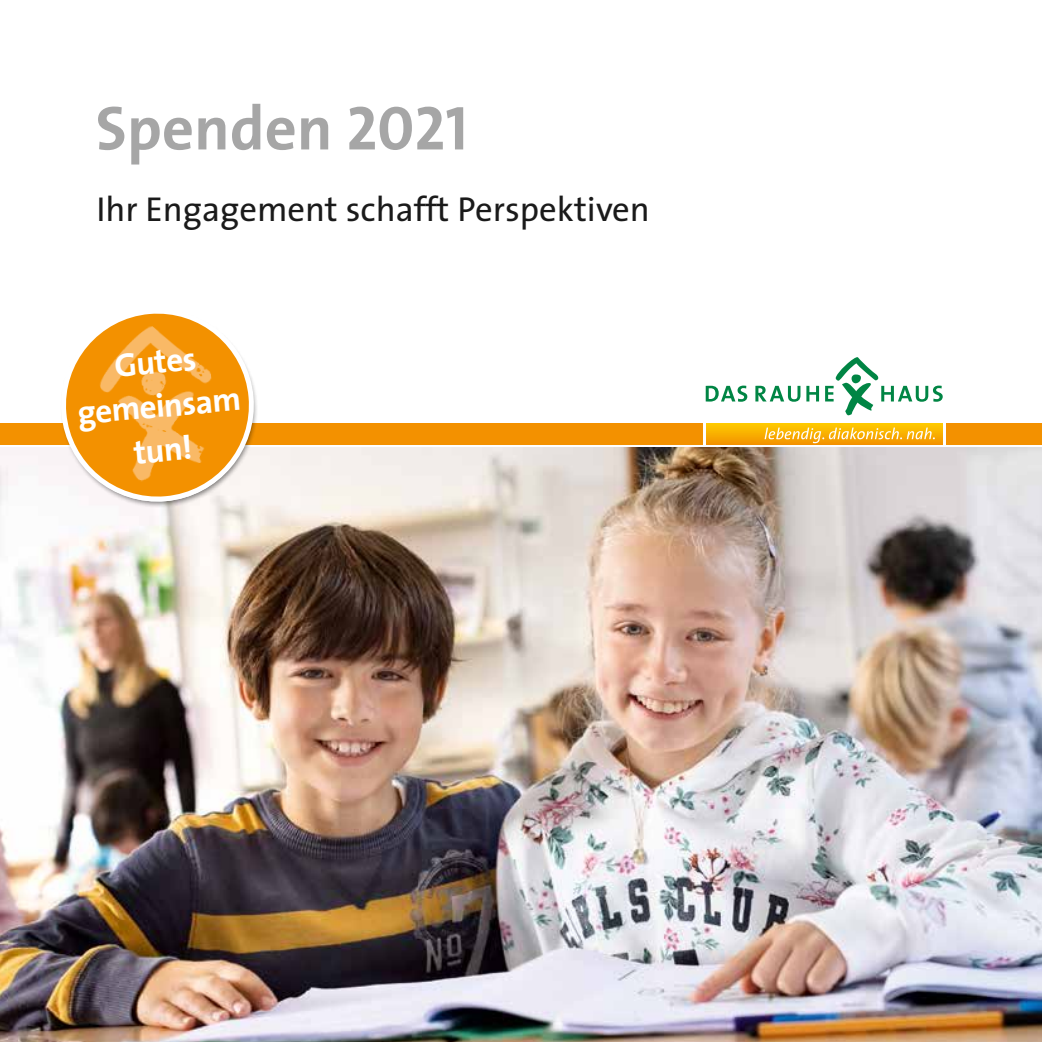
<style>
.page{position:relative;width:1042px;height:1042px;background:#fff}
.page>*{position:absolute;margin:0;border:0;box-sizing:border-box;transform-origin:0 0}
.t1{font:700 62.48px "The Sans";color:#9c9c9d}
.t2{font:34.82px "The Sans";color:#000}
.t3{font:700 33.25px/44.3px "The Sans";color:#fff;text-align:center}
.s1{font-family:"The Sans Bold Caps";font-weight:400}
</style>
<div class="page">
<img style="left:0;top:448px;width:1042px;height:594px">
<div style="left:0;top:423px;width:1042px;height:22px;background:#f39100"></div>
<div style="left:60px;top:310px;width:199px;height:198px;background:#000;opacity:.5"></div>
<div style="left:703px;top:357px;width:242px;height:90px;background:#fff"></div>
<hr style="left:706px;top:423px;width:236px;height:1px;background:#fc0">
<hr style="left:706px;top:424px;width:236px;height:1px;background:#fec900">
<hr style="left:706px;top:425px;width:236px;height:1px;background:#fec700">
<hr style="left:706px;top:426px;width:236px;height:1px;background:#fdc400">
<hr style="left:706px;top:427px;width:236px;height:1px;background:#fdc200">
<hr style="left:706px;top:428px;width:236px;height:1px;background:#fcbf00">
<hr style="left:706px;top:429px;width:236px;height:1px;background:#fcbc00">
<hr style="left:706px;top:430px;width:236px;height:1px;background:#fbba00">
<hr style="left:706px;top:431px;width:236px;height:1px;background:#fab700">
<hr style="left:706px;top:432px;width:236px;height:1px;background:#fab400">
<hr style="left:706px;top:433px;width:236px;height:1px;background:#f9b100">
<hr style="left:706px;top:434px;width:236px;height:1px;background:#f9af00">
<hr style="left:706px;top:435px;width:236px;height:1px;background:#f8ac00">
<hr style="left:706px;top:436px;width:236px;height:1px;background:#f8a900">
<hr style="left:706px;top:437px;width:236px;height:1px;background:#f7a600">
<hr style="left:706px;top:438px;width:236px;height:1px;background:#f7a400">
<hr style="left:706px;top:439px;width:236px;height:1px;background:#f6a000">
<hr style="left:706px;top:440px;width:236px;height:1px;background:#f59d00">
<hr style="left:706px;top:441px;width:236px;height:1px;background:#f59b00">
<hr style="left:706px;top:442px;width:236px;height:1px;background:#f49800">
<hr style="left:706px;top:443px;width:236px;height:1px;background:#f49500">
<hr style="left:706px;top:444px;width:236px;height:1px;background:#f39200">
<hr style="left:706px;top:445px;width:236px;height:1px;background:#f39100">
<svg style="left:764px;top:427px;width:171px;height:16px"></svg>
<svg style="left:706px;top:385px;width:41px;height:17px"></svg>
<svg style="left:755px;top:386px;width:45px;height:16px"></svg>
<svg style="left:806px;top:386px;width:13px;height:15px"></svg>
<svg style="left:825px;top:357px;width:117px;height:58px"></svg>
<svg style="left:59px;top:310px;width:197px;height:196px"></svg>
<h1 class="t1" style="left:95px;top:76px;width:374px">Spenden <span class="s1">2021</span></h1>
<p class="t2" style="left:96px;top:180px;width:555px">Ihr Engagement schafft Perspektiven</p>
<p class="t3" style="left:72px;top:346px;width:165px;rotate:-5deg">Gutes gemeinsam tun!</p>
</div>
